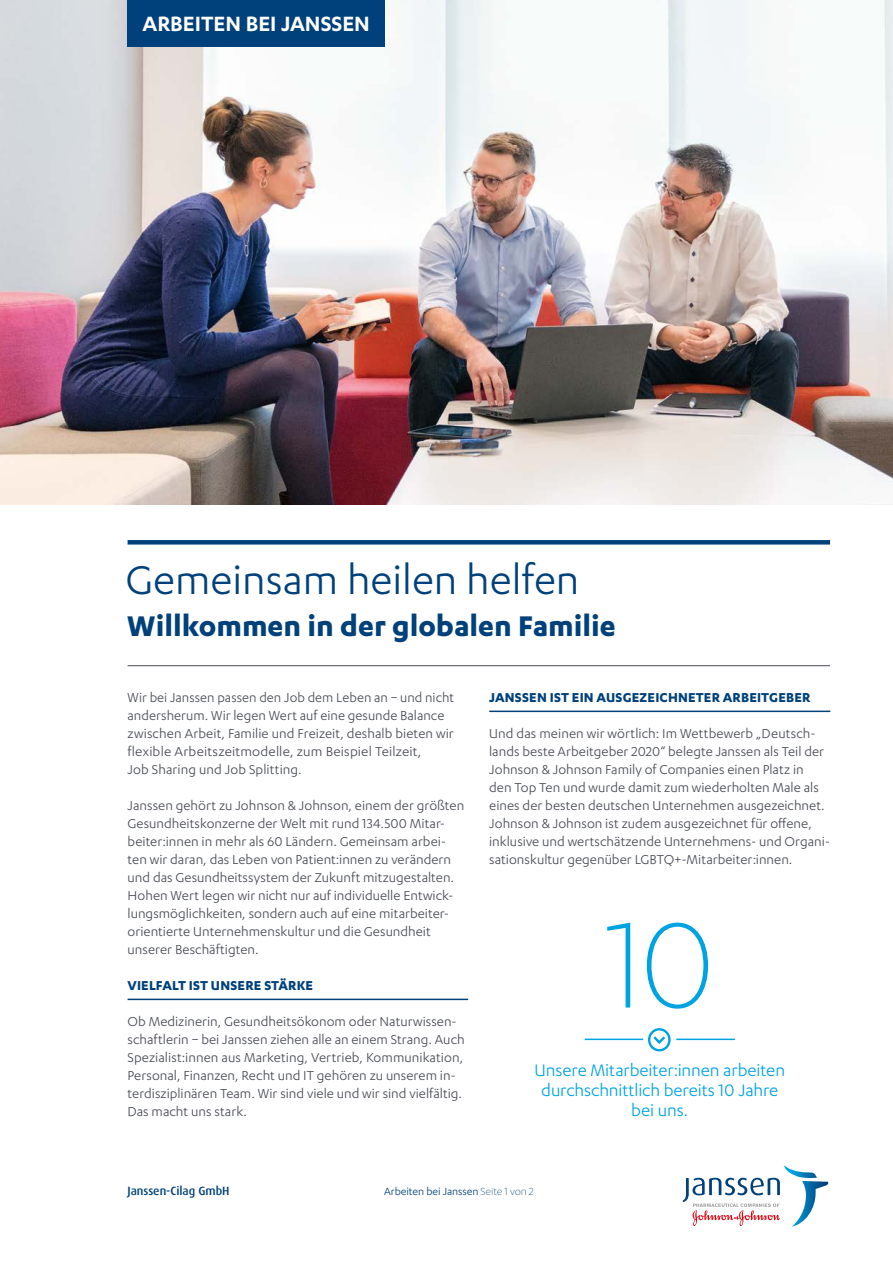
<style>
.page{position:relative;width:893px;height:1263px;background:#fff}
.page>*{position:absolute;margin:0;border:0;box-sizing:border-box;transform-origin:0 0}
.t1{font:300 141px "Karbon";color:#00a3e2}
.t2{font:46.5px "Karbon";color:#00417b}
.t3{font:700 33px "Karbon";color:#00417b}
.t4{font:600 24px "Karbon";color:#fff}
.t5{font:19.35px/20.2px "Karbon";letter-spacing:-.005em;color:#00a3e2;text-align:center}
.t6{font:15px/18px "Karbon";letter-spacing:.005em;color:#484b54}
.t7{font:700 15px "Karbon";letter-spacing:.015em;color:#00417b}
.t8{font:12px "Karbon";letter-spacing:-.005em;color:#00417b}
.t9{font:500 12px "Dax";letter-spacing:-.005em;color:#00417b}
.s1{font-weight:300}
</style>
<div class="page">
<svg style="left:683px;top:1165px;width:145px;height:62px"></svg>
<div style="left:128px;top:540px;width:702px;height:5px;background:#00417b"></div>
<hr style="left:128px;top:665px;width:702px;height:1px;background:#484b54">
<hr style="left:128px;top:999px;width:340px;height:1px;background:#00417b">
<img style="left:0;top:0;width:893px;height:504px">
<hr style="left:676px;top:1038px;width:59px;height:2px;background:#00a3e2">
<hr style="left:585px;top:1038px;width:58px;height:2px;background:#00a3e2">
<svg style="left:648px;top:1028px;width:23px;height:24px"></svg>
<hr style="left:489px;top:711px;width:341px;height:1px;background:#00417b">
<div style="left:128px;top:0;width:257px;height:46px;background:#00417b"></div>
<h3 class="t4" style="left:142px;top:10px;width:229px">ARBEITEN BEI JANSSEN</h3>
<h2 class="t2" style="left:125px;top:554px;width:456px">Gemeinsam heilen helfen</h2>
<h3 class="t3" style="left:127px;top:607px;width:491px">Willkommen in der globalen Familie</h3>
<p class="t6" style="left:128px;top:688px;width:328px">Wir bei Janssen passen den Job dem Leben an − und nicht andersherum. Wir legen Wert auf eine gesunde Balance zwischen Arbeit, Familie und Freizeit, deshalb bieten wir flexible Arbeitszeitmodelle, zum Beispiel Teilzeit,<br>Job Sharing und Job Splitting.</p>
<p class="t6" style="left:128px;top:796px;width:338px">Janssen gehört zu Johnson &amp; Johnson, einem der größten Gesundheitskonzerne der Welt mit rund 134.500 Mitar&shy;beiter:innen in mehr als 60 Ländern. Gemeinsam arbei&shy;ten wir daran, das Leben von Patient:innen zu verändern und das Gesundheitssystem der Zukunft mitzugestalten.<br>Hohen Wert legen wir nicht nur auf individuelle Entwick&shy;lungsmöglichkeiten, sondern auch auf eine mitarbeiter&shy;orientierte Unternehmenskultur und die Gesundheit unserer Beschäftigten.</p>
<p class="t7" style="left:128px;top:977px;width:187px">VIELFALT IST UNSERE STÄRKE</p>
<p class="t6" style="left:128px;top:1012px;width:339px">Ob Medizinerin, Gesundheitsökonom oder Naturwissen&shy;schaftlerin − bei Janssen ziehen alle an einem Strang. Auch Spezialist:innen aus Marketing, Vertrieb, Kommunikation, Personal, Finanzen, Recht und IT gehören zu unserem in&shy;terdisziplinären Team. Wir sind viele und wir sind vielfältig.<br>Das macht uns stark.</p>
<p class="t7" style="left:489px;top:689px;width:323px">JANSSEN IST EIN AUSGEZEICHNETER ARBEITGEBER</p>
<p class="t6" style="left:489px;top:724px;width:342px">Und das meinen wir wörtlich: Im Wettbewerb „Deutsch&shy;lands beste Arbeitgeber 2020“ belegte Janssen als Teil der Johnson &amp; Johnson Family of Companies einen Platz in<br>den Top Ten und wurde damit zum wiederholten Male als eines der besten deutschen Unternehmen ausgezeichnet.<br>Johnson &amp; Johnson ist zudem ausgezeichnet für offene, inklusive und wertschätzende Unternehmens- und Organi&shy;sationskultur gegenüber LGBTQ+-Mitarbeiter:innen.</p>
<h1 class="t1" style="left:605px;top:888px;width:111px">10</h1>
<p class="t5" style="left:534px;top:1059px;width:252px">Unsere Mitarbeiter:innen arbeiten durchschnittlich bereits 10 Jahre bei uns.</p>
<p class="t9" style="left:128px;top:1184px;width:104px">Janssen-Cilag GmbH</p>
<p class="t8" style="left:384px;top:1185px;width:151px">Arbeiten bei Janssen <span class="s1">Seite 1 von 2</span></p>
</div>
